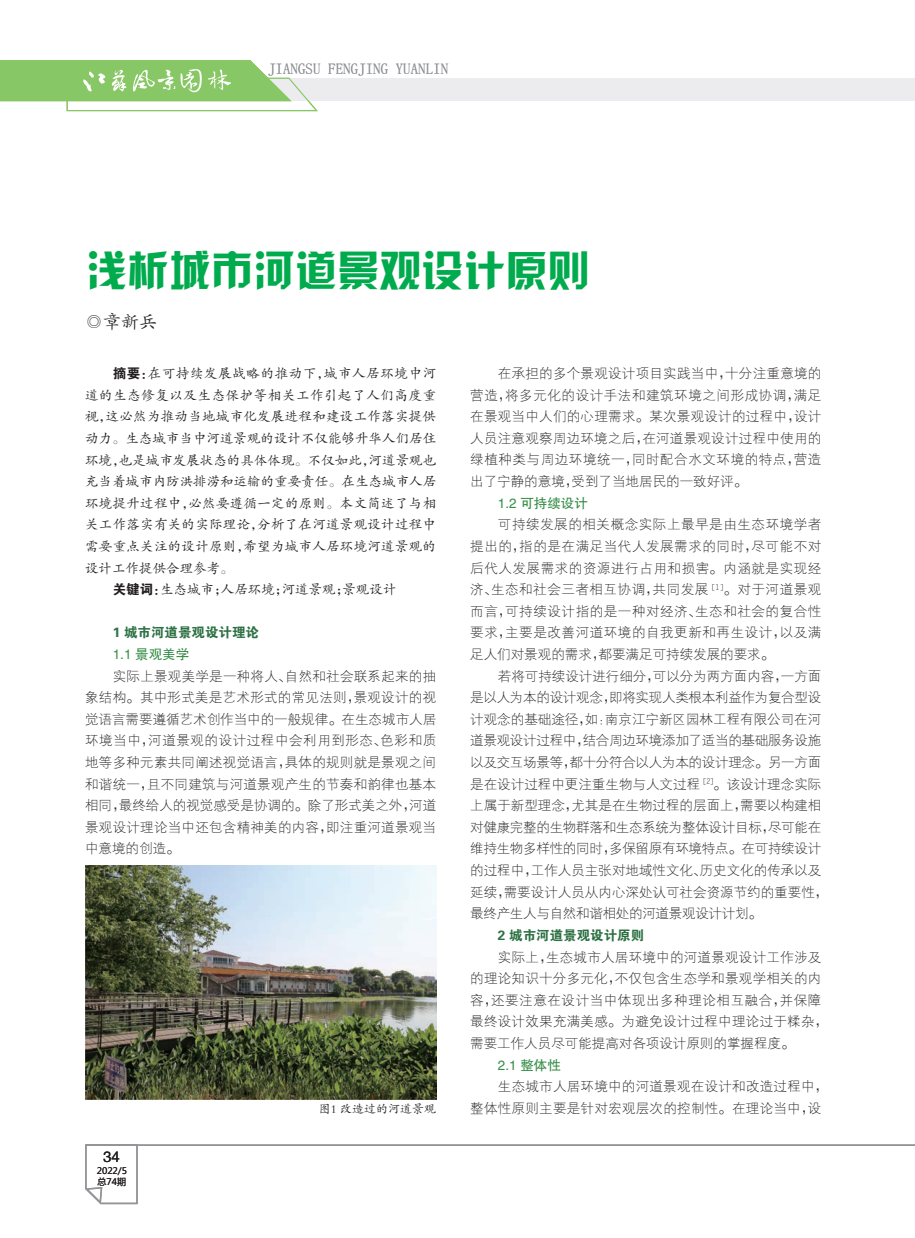
<style>
.page{position:relative;width:915px;height:1238px;background:#fff}
.page>*{position:absolute;margin:0;border:0;box-sizing:border-box;transform-origin:0 0}
.作者名{font:42px "J Lin Xin";color:#00ab4d}
.作者名-2{font:18px "FZKTK GBK1 0";color:#231f20}
.t1{font:15px "Sim Sun";color:#939598}
.t2{font:15px "FZHTK GBK1 0";color:#231f20}
.正文细等线_9pt{font:13.5px/21.6px "FZXDXK GBK1 0";color:#231f20;text-align:justify}
.正文细等线_9pt-2{font:13.5px/21.6px "FZXDXK GBK1 0";letter-spacing:-.02em;color:#231f20}
.正文细等线_9pt-3{font:13.5px/21.6px "FZKTK GBK1 0";letter-spacing:.02em;color:#231f20;text-align:justify}
.正文细等线_9pt-4{font:13.5px/21.6px "FZXDXK GBK1 0";letter-spacing:.02em;color:#231f20}
.正文细等线_9pt-5{font:13.5px "FZKTK GBK1 0";color:#231f20}
.一级标题{font:13.5px "FZDHTK GBK1 0";color:#2d7143}
.二级标题{font:13.5px "FZHTJW GB1 0";color:#358d46}
.图说{font:12px "FZKTK GBK1 0";color:#231f20}
.t3{font:9px "Microsoft Ya Hei";color:#231f20}
.s1{font-family:"FZDHTK GBK1 0"}
</style>
<div class="page">
<img style="left:85px;top:865px;width:351px;height:234px">
<hr style="left:86px;top:1144px;width:828px;height:1px;background:#939598">
<svg style="left:85px;top:1144px;width:53px;height:61px"></svg>
<div style="left:107px;top:78px;width:807px;height:23px;background:#ececee"></div>
<svg style="left:0;top:60px;width:318px;height:52px"></svg>
<p class="t1" style="left:268px;top:61px;width:181px">JIANGSU FENGJING YUANLIN</p>
<p class="作者名" style="left:85px;top:249px;width:505px">浅析城市河道景观设计原则</p>
<p class="作者名-2" style="left:85px;top:312px;width:73px">◎章新兵</p>
<p class="正文细等线_9pt-3" style="left:85px;top:363px;width:352px;text-indent:28px"><span class="s1">摘要：</span>在可持续发展战略的推动下，城市人居环境中河道的生态修复以及生态保护等相关工作引起了人们高度重视，这必然为推动当地城市化发展进程和建设工作落实提供动力。生态城市当中河道景观的设计不仅能够升华人们居住环境，也是城市发展状态的具体体现。不仅如此，河道景观也充当着城市内防洪排涝和运输的重要责任。在生态城市人居环境提升过程中，必然要遵循一定的原则。本文简述了与相关工作落实有关的实际理论，分析了在河道景观设计过程中需要重点关注的设计原则，希望为城市人居环境河道景观的设计工作提供合理参考。</p>
<p class="正文细等线_9pt-5" style="left:113px;top:582px;width:285px"><span class="s1">关键词：</span>生态城市；人居环境；河道景观；景观设计</p>
<p class="一级标题" style="left:113px;top:625px;width:148px">1 城市河道景观设计理论</p>
<p class="二级标题" style="left:113px;top:647px;width:78px">1.1 景观美学</p>
<p class="正文细等线_9pt" style="left:85px;top:665px;width:352px;text-indent:28px">实际上景观美学是一种将人、自然和社会联系起来的抽象结构。其中形式美是艺术形式的常见法则，景观设计的视觉语言需要遵循艺术创作当中的一般规律。在生态城市人居环境当中，河道景观的设计过程中会利用到形态、色彩和质地等多种元素共同阐述视觉语言，具体的规则就是景观之间和谐统一，且不同建筑与河道景观产生的节奏和韵律也基本相同，最终给人的视觉感受是协调的。除了形式美之外，河道景观设计理论当中还包含精神美的内容，即注重河道景观当中意境的创造。</p>
<p class="正文细等线_9pt" style="left:470px;top:363px;width:352px;text-indent:28px">在承担的多个景观设计项目实践当中，十分注重意境的营造，将多元化的设计手法和建筑环境之间形成协调，满足在景观当中人们的心理需求。某次景观设计的过程中，设计人员注意观察周边环境之后，在河道景观设计过程中使用的绿植种类与周边环境统一，同时配合水文环境的特点，营造出了宁静的意境，受到了当地居民的一致好评。</p>
<p class="二级标题" style="left:497px;top:495px;width:91px">1.2 可持续设计</p>
<p class="正文细等线_9pt" style="left:470px;top:514px;width:352px;text-indent:28px">可持续发展的相关概念实际上最早是由生态环境学者提出的，指的是在满足当代人发展需求的同时，尽可能不对后代人发展需求的资源进行占用和损害。内涵就是实现经济、生态和社会三者相互协调，共同发展 <sup>[1]</sup>。对于河道景观而言，可持续设计指的是一种对经济、生态和社会的复合性要求，主要是改善河道环境的自我更新和再生设计，以及满足人们对景观的需求，都要满足可持续发展的要求。</p>
<p class="正文细等线_9pt-2" style="left:470px;top:665px;width:359px;text-indent:28px">若将可持续设计进行细分，可以分为两方面内容，一方面是以人为本的设计观念，即将实现人类根本利益作为复合型设计观念的基础途径，如：南京江宁新区园林工程有限公司在河道景观设计过程中，结合周边环境添加了适当的基础服务设施以及交互场景等，都十分符合以人为本的设计理念。另一方面是在设计过程中更注重生物与人文过程 <sup>[2]</sup>。该设计理念实际上属于新型理念，尤其是在生物过程的层面上，需要以构建相对健康完整的生物群落和生态系统为整体设计目标，尽可能在维持生物多样性的同时，多保留原有环境特点。在可持续设计的过程中，工作人员主张对地域性文化、历史文化的传承以及延续，需要设计人员从内心深处认可社会资源节约的重要性，最终产生人与自然和谐相处的河道景观设计计划。</p>
<p class="一级标题" style="left:497px;top:927px;width:148px">2 城市河道景观设计原则</p>
<p class="正文细等线_9pt-4" style="left:470px;top:946px;width:359px;text-indent:28px">实际上，生态城市人居环境中的河道景观设计工作涉及的理论知识十分多元化，不仅包含生态学和景观学相关的内容，还要注意在设计当中体现出多种理论相互融合，并保障最终设计效果充满美感。为避免设计过程中理论过于糅杂，需要工作人员尽可能提高对各项设计原则的掌握程度。</p>
<p class="二级标题" style="left:497px;top:1057px;width:64px">2.1 整体性</p>
<p class="正文细等线_9pt-4" style="left:497px;top:1076px;width:331px">生态城市人居环境中的河道景观在设计和改造过程中，</p>
<p class="t2" style="left:103px;top:1147px;width:18px">34</p>
<p class="t3" style="left:97px;top:1164px;width:32px">2022/5</p>
<p class="t3" style="left:98px;top:1175px;width:30px">总74期</p>
<p class="图说" style="left:319px;top:1102px;width:119px">图1 改造过的河道景观</p>
<p class="正文细等线_9pt-4" style="left:470px;top:1097px;width:352px">整体性原则主要是针对宏观层次的控制性。在理论当中，设</p>
</div>
